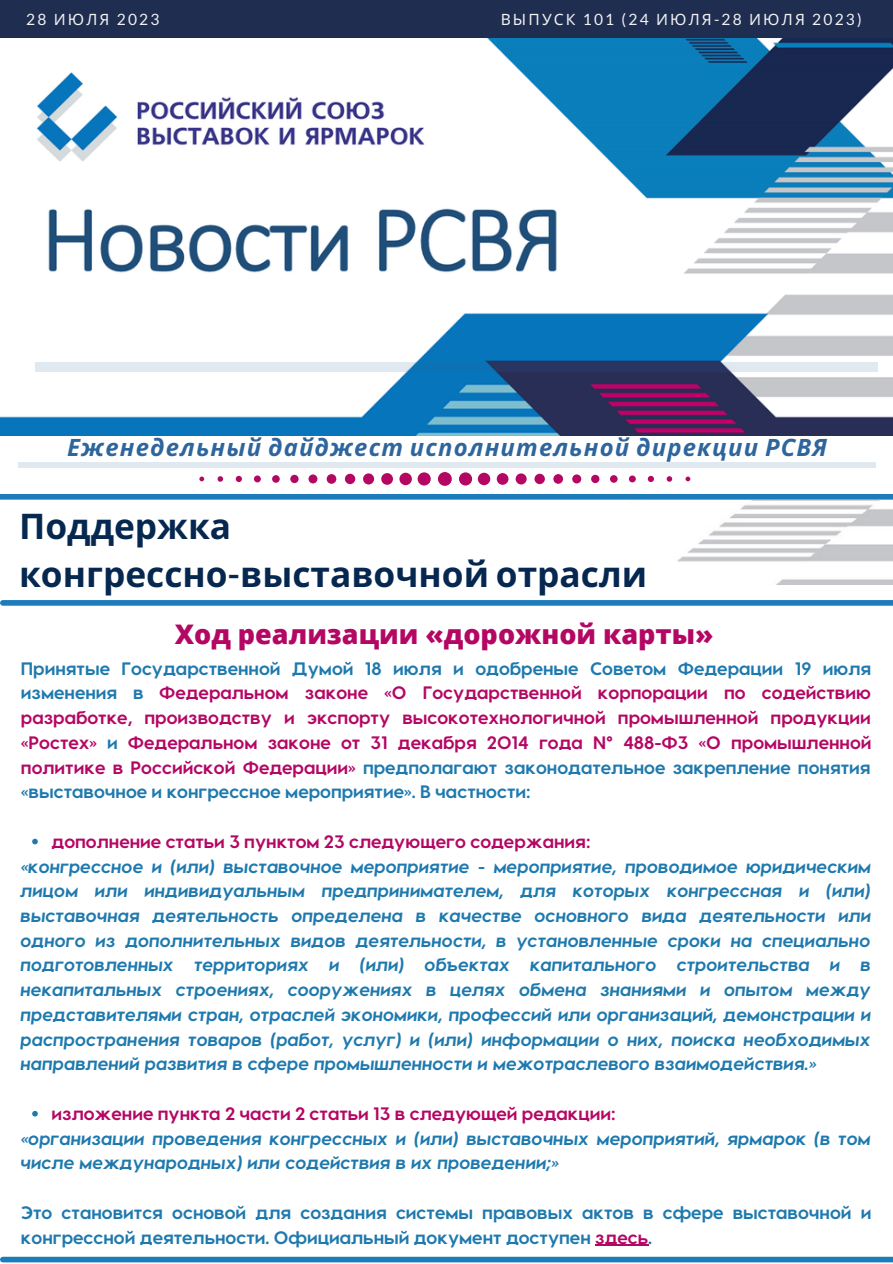
<style>
.page{position:relative;width:893px;height:1264px;background:#fff}
.page>*{position:absolute;margin:0;border:0;box-sizing:border-box;transform-origin:0 0}
.t1{font:700 35.25px "Noto Sans";color:#062850}
.t2{font:800 27px "Open Sans";color:#b40764}
.t3{font:italic 700 23.85px "Noto Sans";letter-spacing:.05em;color:#2e659d}
.t4{font:italic 700 18px/24.8px "Visby CF";color:#1e79ae;text-align:justify}
.t5{font:700 18px/24.8px "Visby CF";color:#b40764;text-align:justify}
.t6{font:700 18px/24.8px "Visby CF";color:#1e79ae}
.t7{font:15.6px "Noto Sans";letter-spacing:.14em;color:#f2f2f2}
.t8{font:15.6px "Lato";letter-spacing:.14em;color:#f2f2f2}
.s1{font-family:"Noto Sans"}
.s2{font-family:"Lato"}
.s3{color:#1e79ae}
.s4{color:#b40764}
</style>
<div class="page">
<div style="left:0;top:0;width:892px;height:38px;background:#1e2d50"></div>
<img style="left:0;top:38px;width:892px;height:397px">
<div style="left:3px;top:1256px;width:889px;height:6px;background:#1b7bbb"></div>
<svg style="left:35px;top:361px;width:842px;height:10px;background:#9bacc3"></svg>
<div style="left:18px;top:462px;width:857px;height:5px;background:#e0e8f0"></div>
<svg style="left:199px;top:472px;width:491px;height:14px"></svg>
<div style="left:3px;top:600px;width:889px;height:5px;background:#1b7bbb"></div>
<img style="left:677px;top:505px;width:215px;height:79px">
<div style="left:0;top:494px;width:892px;height:5px;background:#1b7bbb"></div>
<svg style="left:32px;top:838px;width:6px;height:6px"></svg>
<svg style="left:32px;top:1111px;width:6px;height:5px"></svg>
<hr style="left:595px;top:1244px;width:53px;height:1px;background:#b40764">
<p class="t8" style="left:26px;top:10px;width:135px">28 <span class="s1">ИЮЛЯ</span> 2023</p>
<p class="t7" style="left:500px;top:8px;width:362px">ВЫПУСК <span class="s2">101 (24</span> ИЮЛЯ<span class="s2">-28</span> ИЮЛЯ <span class="s2">2023)</span></p>
<p class="t3" style="left:67px;top:430px;width:761px">Еженедельный дайджест исполнительной дирекции РСВЯ</p>
<p class="t1" style="left:19px;top:501px;width:213px">Поддержка</p>
<p class="t1" style="left:19px;top:549px;width:629px">конгрессно<span class="s2">-</span>выставочной отрасли</p>
<p class="t2" style="left:175px;top:615px;width:540px">Ход реализации «дорожной карты»</p>
<p class="t5" style="left:21px;top:654px;width:852px"><span class="s3">Принятые Государственной Думой 18 июля и одобреные Советом Федерации 19 июля изменения в</span> Федеральном законе «О Государственной корпорации по содействию разработке, производству и экспорту высокотехнологичной промышленной продукции «Ростех» <span class="s3">и</span> Федеральном законе от 31 декабря 2014 года N° 488-Ф3 «О промышленной политике в Российской Федерации» <span class="s3">предполагают законодательное закрепление понятия «выставочное и конгрессное мероприятие». В частности:</span></p>
<p class="t5" style="left:51px;top:828px;width:540px">дополнение статьи 3 пунктом 23 следующего содержания:</p>
<p class="t4" style="left:21px;top:852px;width:852px">«конгрессное и (или) выставочное мероприятие - мероприятие, проводимое юридическим лицом или индивидуальным предпринимателем, для которых конгрессная и (или) выставочная деятельность определена в качестве основного вида деятельности или одного из дополнительных видов деятельности, в установленные сроки на специально подготовленных территориях и (или) объектах капитального строительства и в некапитальных строениях, сооружениях в целях обмена знаниями и опытом между представителями стран, отраслей экономики, профессий или организаций, демонстрации и распространения товаров (работ, услуг) и (или) информации о них, поиска необходимых направлений развития в сфере промышленности и межотраслевого взаимодействия.»</p>
<p class="t5" style="left:51px;top:1100px;width:565px">изложение пункта 2 части 2 статьи 13 в следующей редакции:</p>
<p class="t4" style="left:21px;top:1124px;width:851px">«организации проведения конгрессных и (или) выставочных мероприятий, ярмарок (в том числе международных) или содействия в их проведении;»</p>
<p class="t6" style="left:21px;top:1199px;width:851px">Это становится основой для создания системы правовых актов в сфере выставочной и конгрессной деятельности. Официальный документ доступен <span class="s4">здесь</span>.</p>
</div>
